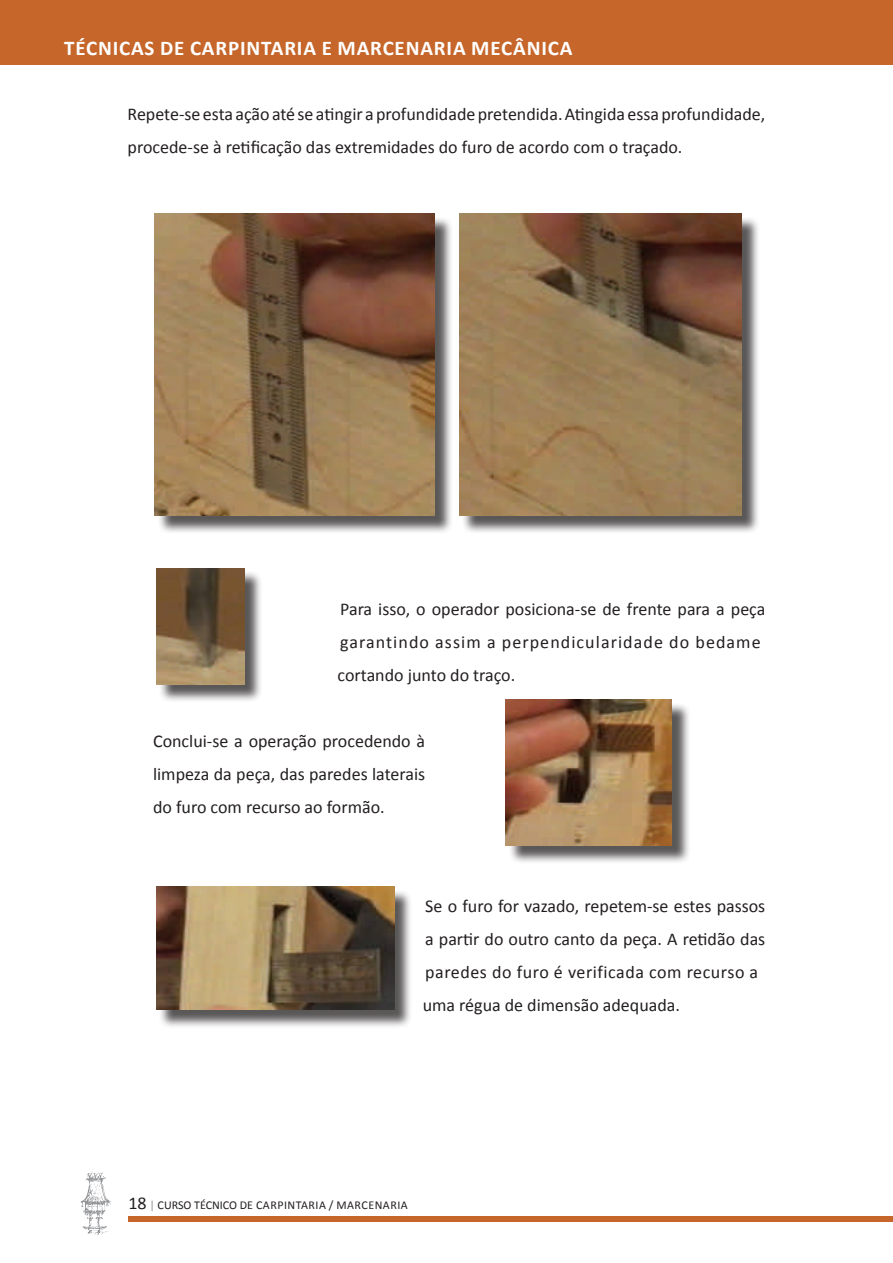
<style>
.page{position:relative;width:893px;height:1263px;background:#fff}
.page>*{position:absolute;margin:0;border:0;box-sizing:border-box;transform-origin:0 0}
.t1{font:700 21px "Calibri";letter-spacing:.04em;color:#fff}
.t2{font:18px/33px "Calibri";color:#231f20}
.t3{font:12px "Calibri";color:#231f20}
.s1{font-size:18px}
.s2{color:#8f9194}
</style>
<div class="page">
<div style="left:128px;top:1216px;width:765px;height:5px;background:#c6662a"></div>
<div style="left:0;top:0;width:893px;height:64px;background:#c6662a"></div>
<svg style="left:80px;top:1171px;width:31px;height:64px"></svg>
<div style="left:157px;top:216px;width:296px;height:318px;background:#231f20;opacity:.75"></div>
<img style="left:155px;top:214px;width:280px;height:301px">
<div style="left:462px;top:216px;width:298px;height:318px;background:#231f20;opacity:.75"></div>
<img style="left:459px;top:214px;width:283px;height:301px">
<div style="left:158px;top:571px;width:105px;height:132px;background:#231f20;opacity:.75"></div>
<img style="left:156px;top:568px;width:88px;height:116px">
<div style="left:508px;top:702px;width:182px;height:162px;background:#231f20;opacity:.75"></div>
<img style="left:506px;top:700px;width:166px;height:146px">
<div style="left:158px;top:889px;width:255px;height:139px;background:#231f20;opacity:.75"></div>
<img style="left:156px;top:887px;width:238px;height:123px">
<p class="t1" style="left:64px;top:35px;width:475px">TÉCNICAS DE CARPINTARIA E MARCENARIA MECÂNICA</p>
<p class="t2" style="left:128px;top:97px;width:639px">Repete-se esta ação até se atingir a profundidade pretendida. Atingida essa profundidade, procede-se à retificação das extremidades do furo de acordo com o traçado.</p>
<p class="t2" style="left:338px;top:592px;width:429px">Para isso, o operador posiciona-se de frente para a peça garantindo assim a perpendicularidade do bedame cortando junto do traço.</p>
<p class="t2" style="left:153px;top:724px;width:274px;text-align:justify">Conclui-se a operação procedendo à limpeza da peça, das paredes laterais do furo com recurso ao formão.</p>
<p class="t2" style="left:423px;top:889px;width:344px">Se o furo for vazado, repetem-se estes passos a partir do outro canto da peça. A retidão das paredes do furo é verificada com recurso a uma régua de dimensão adequada.</p>
<p class="t3" style="left:128px;top:1197px;width:234px"><span class="s1">18</span> <span class="s2">|</span> CURSO TÉCNICO DE Car pintaria / Marcen</p>
<p class="t3" style="left:383px;top:1197px;width:26px">aria</p>
</div>
